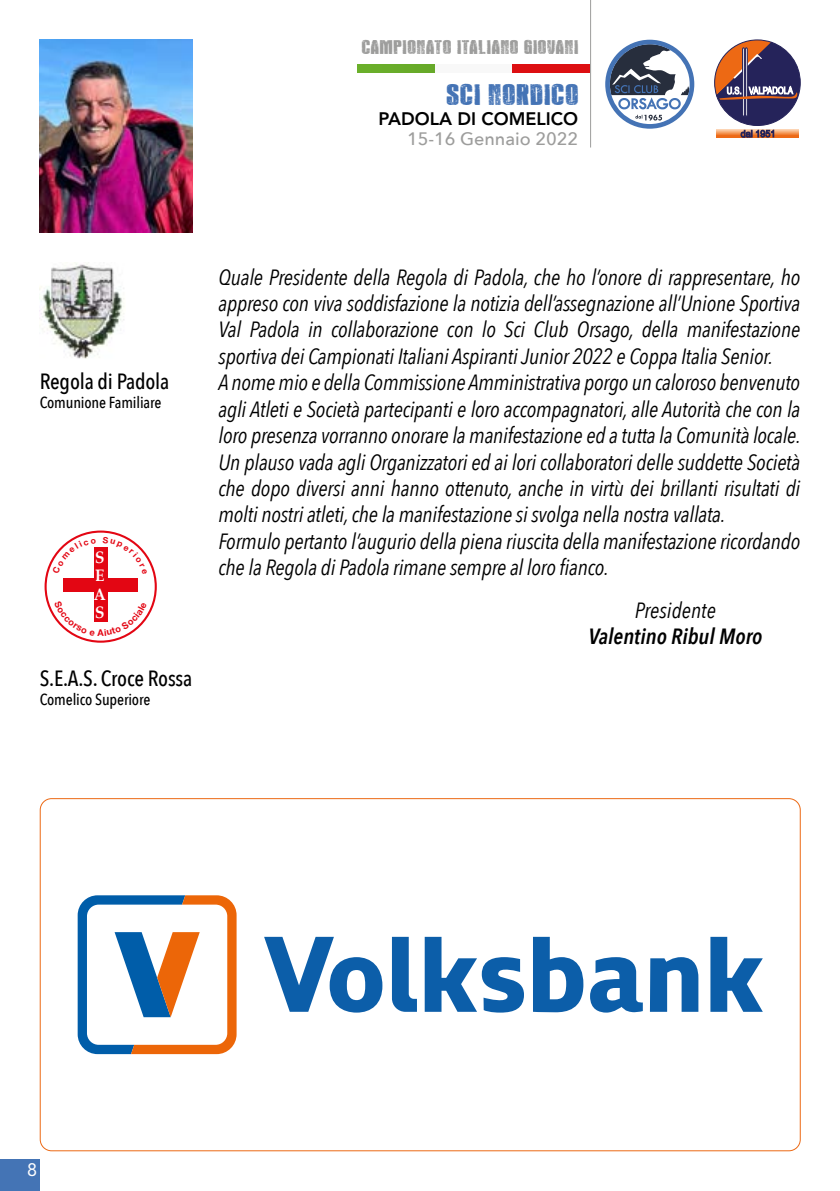
<style>
.page{position:relative;width:840px;height:1191px;background:#fff}
.page>*{position:absolute;margin:0;border:0;box-sizing:border-box;transform-origin:0 0}
.t1{font:24px "Rock's Death";letter-spacing:.05em;color:#4473b5}
.t2{font:italic 22px/26.4px "Avenir Next Condensed";letter-spacing:-.01em;color:#000}
.t3{font:500 22px "Avenir Next Condensed";letter-spacing:-.01em;color:#000}
.t4{font:italic 600 22px "Avenir Next Condensed";color:#000}
.t5{font:800 18px "Avenir";color:#000}
.t6{font:500 18px "Avenir Next";color:#9d9d9c}
.t7{font:18px "Avenir";color:#fff}
.t8{font:700 16.6px/18.2px "Book Antiqua";color:#fff;text-align:justify;scale:.92 1}
.t9{font:500 16px "Avenir Next Condensed";letter-spacing:-.01em;color:#000}
.t10{font:16px "Rock's Death";letter-spacing:.05em;color:#9d9d9c}
</style>
<div class="page">
<svg style="left:605px;top:40px;width:89px;height:89px"></svg>
<svg style="left:714px;top:40px;width:85px;height:97px"></svg>
<hr style="left:590px;top:0;width:1px;height:147px;background:#9d9d9c">
<div style="left:357px;top:64px;width:233px;height:9px;background:#69ac2a"></div>
<div style="left:434px;top:64px;width:78px;height:9px;background:#f8f8f8"></div>
<div style="left:512px;top:64px;width:78px;height:9px;background:#dd0f12"></div>
<svg style="left:710px;top:936px;width:52px;height:75px"></svg>
<svg style="left:533px;top:936px;width:50px;height:76px"></svg>
<svg style="left:590px;top:957px;width:52px;height:55px"></svg>
<svg style="left:649px;top:957px;width:49px;height:54px"></svg>
<svg style="left:264px;top:936px;width:118px;height:76px"></svg>
<svg style="left:392px;top:936px;width:25px;height:75px"></svg>
<svg style="left:424px;top:936px;width:99px;height:76px"></svg>
<svg style="left:78px;top:895px;width:158px;height:159px"></svg>
<img style="left:40px;top:40px;width:152px;height:192px">
<div style="left:45px;top:530px;width:112px;height:112px;border:2px solid #e30613;border-radius:50%"></div>
<div style="left:94px;top:547px;width:13px;height:75px;background:#e30613"></div>
<div style="left:63px;top:578px;width:75px;height:13px;background:#e30613"></div>
<div style="left:0;top:1159px;width:40px;height:32px;background:#4474b5"></div>
<img style="left:40px;top:263px;width:84px;height:96px">
<svg style="left:52px;top:538px;width:25px;height:26px"></svg>
<svg style="left:107px;top:536px;width:40px;height:38px"></svg>
<svg style="left:54px;top:601px;width:93px;height:35px"></svg>
<p class="t10" style="left:361px;top:38px;width:218px">CAMPIONATO ITALIANO GIOVANI</p>
<p class="t1" style="left:446px;top:82px;width:133px">SCI NORDICO</p>
<p class="t5" style="left:378px;top:108px;width:201px">PADOLA DI COMELICO</p>
<p class="t6" style="left:407px;top:123px;width:173px">15-16 Gennaio 2022</p>
<p class="t3" style="left:40px;top:368px;width:131px">Regola di Padola</p>
<p class="t9" style="left:40px;top:393px;width:123px">Comunione Familiare</p>
<p class="t8" style="left:94px;top:548px;width:14px">S E A S</p>
<p class="t3" style="left:40px;top:664px;width:154px">S.E.A.S. Croce Rossa</p>
<p class="t9" style="left:40px;top:689px;width:112px">Comelico Superiore</p>
<p class="t2" style="left:218px;top:264px;width:583px">Quale Presidente della Regola di Padola, che ho l’onore di rappresentare, ho appreso con viva soddisfazione la notizia dell’assegnazione all’Unione Sportiva Val Padola in collaborazione con lo Sci Club Orsago, della manifestazione sportiva dei Campionati Italiani Aspiranti Junior 2022 e Coppa Italia Senior.<br>A nome mio e della Commissione Amministrativa porgo un caloroso benvenuto agli Atleti e Società partecipanti e loro accompagnatori, alle Autorità che con la loro presenza vorranno onorare la manifestazione ed a tutta la Comunità locale.<br>Un plauso vada agli Organizzatori ed ai lori collaboratori delle suddette Società che dopo diversi anni hanno ottenuto, anche in virtù dei brillanti risultati di molti nostri atleti, che la manifestazione si svolga nella nostra vallata.<br>Formulo pertanto l’augurio della piena riuscita della manifestazione ricordando che la Regola di Padola rimane sempre al loro fianco.</p>
<p class="t2" style="left:634px;top:596px;width:82px">Presidente</p>
<p class="t4" style="left:588px;top:623px;width:175px">Valentino Ribul Moro</p>
<p class="t7" style="left:27px;top:1159px;width:12px">8</p>
</div>
